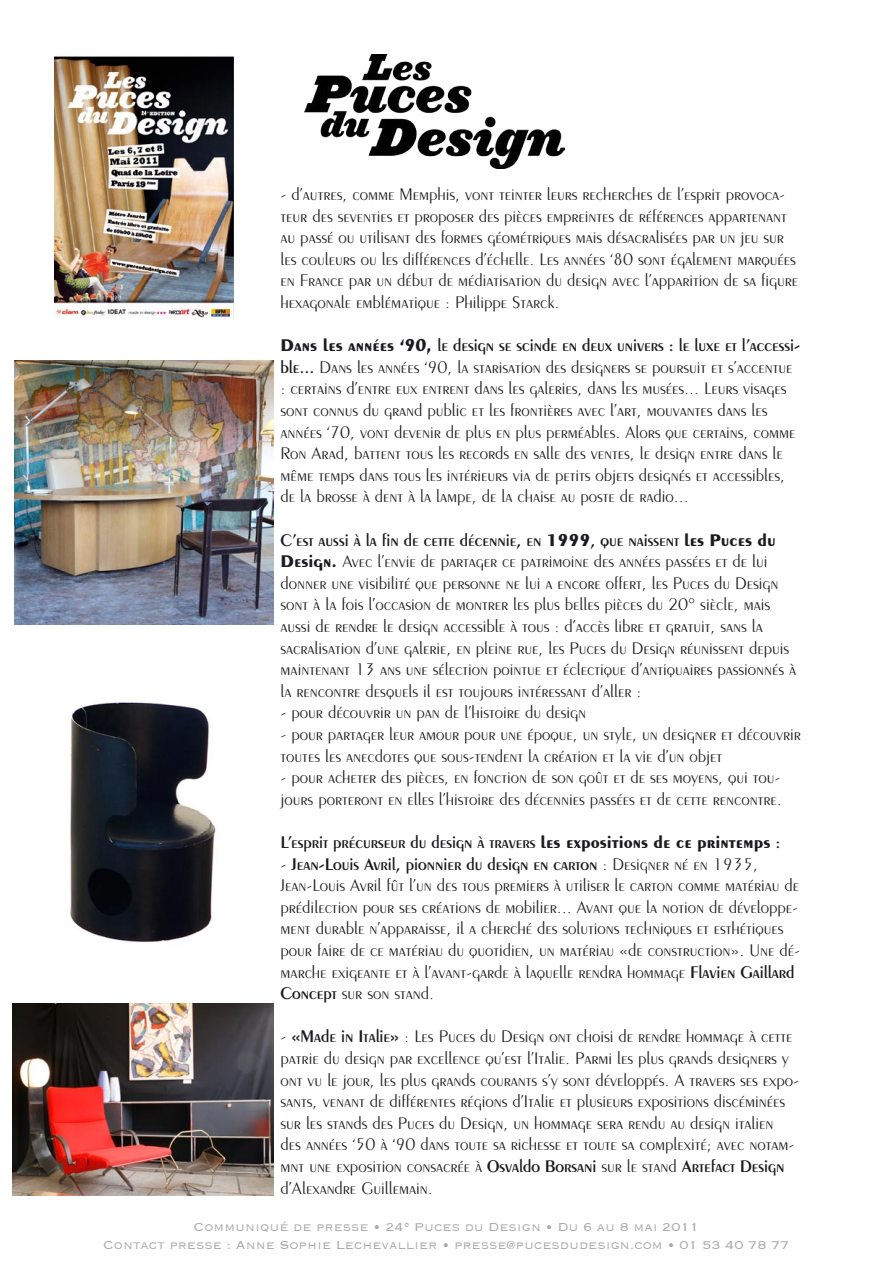
<style>
.page{position:relative;width:893px;height:1263px;background:#fff}
.page>*{position:absolute;margin:0;border:0;box-sizing:border-box;transform-origin:0 0}
.t1{font:300 18px/21.6px "Peignot";color:#1b1b1f}
.t2{font:600 18px "Peignot";color:#1b1b1f}
.t3{font:300 15px "Copperplate";color:#a7a8ab}
.s1{font-weight:700}
.s2{font-weight:600}
</style>
<div class="page">
<img style="left:54px;top:54px;width:179px;height:264px">
<img style="left:305px;top:54px;width:259px;height:115px">
<img style="left:14px;top:360px;width:259px;height:265px">
<img style="left:70px;top:702px;width:146px;height:240px">
<img style="left:13px;top:1003px;width:260px;height:192px">
<p class="t1" style="left:281px;top:183px;width:519px">- d’autres, comme Memphis, vont teinter leurs recherches de l’esprit provoca&shy;teur des seventies et proposer des pièces empreintes de références appartenant au passé ou utilisant des formes géométriques mais désacralisées par un jeu sur les couleurs ou les différences d’échelle. Les années ‘80 sont également marquées en France par un début de médiatisation du design avec l’apparition de sa figure hexagonale emblématique : Philippe Starck.</p>
<p class="t1" style="left:281px;top:334px;width:521px"><span class="s1">Dans les années ‘90,</span> <span class="s2">le design se scinde en deux univers : le luxe et l’accessi&shy;ble...</span> Dans les années ‘90, la starisation des designers se poursuit et s’accentue : certains d’entre eux entrent dans les galeries, dans les musées... Leurs visages sont connus du grand public et les frontières avec l’art, mouvantes dans les années ‘70, vont devenir de plus en plus perméables. Alors que certains, comme Ron Arad, battent tous les records en salle des ventes, le design entre dans le même temps dans tous les intérieurs via de petits objets designés et accessibles, de la brosse à dent à la lampe, de la chaise au poste de radio...</p>
<p class="t1" style="left:281px;top:528px;width:517px"><span class="s2">C’est aussi à la fin de cette décennie, en</span> <span class="s1">1999</span><span class="s2">, que naissent</span> <span class="s1">les Puces du Design.</span> Avec l’envie de partager ce patrimoine des années passées et de lui donner une visibilité que personne ne lui a encore offert, les Puces du Design sont à la fois l’occasion de montrer les plus belles pièces du 20° siècle, mais aussi de rendre le design accessible à tous : d’accès libre et gratuit, sans la sacralisation d’une galerie, en pleine rue, les Puces du Design réunissent depuis maintenant 13 ans une sélection pointue et éclectique d’antiquaires passionnés à la rencontre desquels il est toujours intéressant d’aller :</p>
<p class="t1" style="left:281px;top:701px;width:307px">- pour découvrir un pan de l’histoire du design</p>
<p class="t1" style="left:281px;top:723px;width:522px">- pour partager leur amour pour une époque, un style, un designer et découvrir toutes les anecdotes que sous-tendent la création et la vie d’un objet</p>
<p class="t1" style="left:281px;top:766px;width:503px">- pour acheter des pièces, en fonction de son goût et de ses moyens, qui tou&shy;jours porteront en elles l’histoire des décennies passées et de cette rencontre.</p>
<p class="t2" style="left:281px;top:831px;width:501px">L’esprit précurseur du design à travers <span class="s1">les expositions de ce printemps</span> :</p>
<p class="t1" style="left:281px;top:852px;width:521px">- <span class="s2">Jean-Louis Avril, pionnier du design en carton</span> : Designer né en 1935, Jean-Louis Avril fût l’un des tous premiers à utiliser le carton comme matériau de prédilection pour ses créations de mobilier... Avant que la notion de développe&shy;ment durable n’apparaisse, il a cherché des solutions techniques et esthétiques pour faire de ce matériau du quotidien, un matériau «de construction». Une dé&shy;marche exigeante et à l’avant-garde à laquelle rendra hommage <span class="s2">Flavien Gaillard Concept</span> sur son stand.</p>
<p class="t1" style="left:281px;top:1025px;width:520px">- <span class="s2">«Made in Italie»</span> : Les Puces du Design ont choisi de rendre hommage à cette patrie du design par excellence qu’est l’Italie. Parmi les plus grands designers y ont vu le jour, les plus grands courants s’y sont développés. A travers ses expo&shy;sants, venant de différentes régions d’Italie et plusieurs expositions discéminées sur les stands des Puces du Design, un hommage sera rendu au design italien<br>des années ‘50 à ‘90 dans toute sa richesse et toute sa complexité; avec notam&shy;mnt une exposition consacrée à <span class="s2">Osvaldo Borsani</span> sur le stand <span class="s2">Artefact Design </span>d’Alexandre Guillemain.</p>
<p class="t3" style="left:194px;top:1217px;width:507px">Communiqué de presse • 24° Puces du Design • Du 6 au 8 mai 2011</p>
<p class="t3" style="left:103px;top:1235px;width:688px">Contact presse : Anne Sophie Lechevallier • presse@pucesdudesign.com • 01 53 40 78 77</p>
</div>
